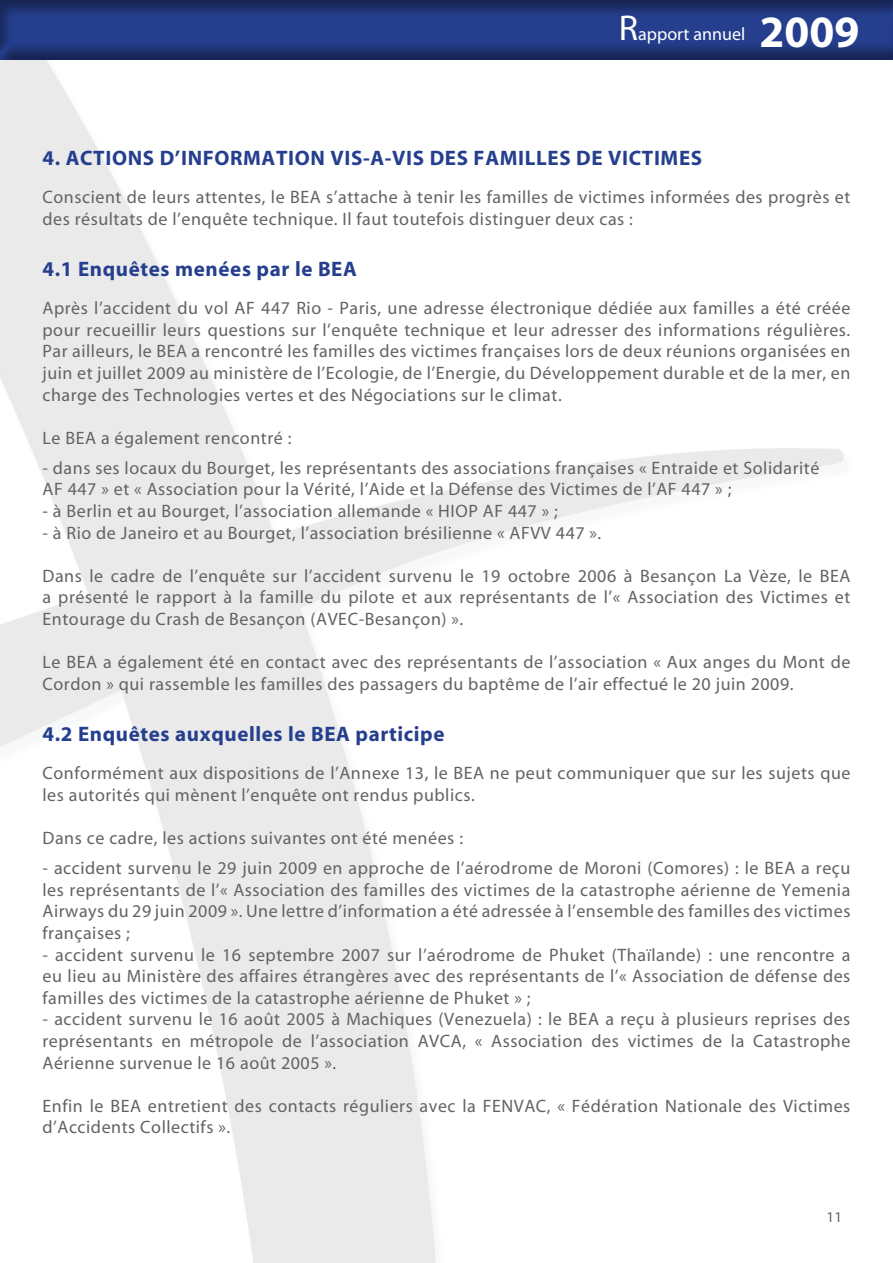
<style>
.page{position:relative;width:893px;height:1263px;background:#fff}
.page>*{position:absolute;margin:0;border:0;box-sizing:border-box;transform-origin:0 0}
.t1{font:700 45px "Myriad";color:#fff}
.t2{font:700 21px "Myriad";letter-spacing:.03em;color:#253f8e}
.t3{font:18px/21.6px "Myriad";letter-spacing:.03em;color:#636366}
.t4{font:18px "Myriad";color:#fff}
.t5{font:15px "Myriad";color:#636366}
.s1{font-size:36px}
</style>
<div class="page">
<div style="left:0;top:0;width:893px;height:60px;background:#231f20;opacity:.5"></div>
<p class="t4" style="left:619px;top:25px;width:128px"><span class="s1">R</span>apport annuel</p>
<h1 class="t1" style="left:760px;top:9px;width:101px">2009</h1>
<p class="t2" style="left:43px;top:147px;width:661px">4. ACTIONS D’INFORMATION VIS-A-VIS DES FAMILLES DE VICTIMES</p>
<p class="t3" style="left:43px;top:187px;width:809px">Conscient de leurs attentes, le BEA s’attache à tenir les familles de victimes informées des progrès et des résultats de l’enquête technique. Il faut toutefois distinguer deux cas :</p>
<p class="t2" style="left:43px;top:258px;width:316px">4.1 Enquêtes menées par le BEA</p>
<p class="t3" style="left:43px;top:298px;width:809px;text-align:justify">Après l’accident du vol AF 447 Rio - Paris, une adresse électronique dédiée aux familles a été créée pour recueillir leurs questions sur l’enquête technique et leur adresser des informations régulières.<br>Par ailleurs, le BEA a rencontré les familles des victimes françaises lors de deux réunions organisées en juin et juillet 2009 au ministère de l’Ecologie, de l’Energie, du Développement durable et de la mer, en charge des Technologies vertes et des Négociations sur le climat.</p>
<p class="t3" style="left:43px;top:428px;width:250px">Le BEA a également rencontré :</p>
<p class="t3" style="left:43px;top:458px;width:778px">- dans ses locaux du Bourget, les représentants des associations françaises « Entraide et Solidarité<br>AF 447 » et « Association pour la Vérité, l’Aide et la Défense des Victimes de l’AF 447 » ;</p>
<p class="t3" style="left:43px;top:501px;width:517px">- à Berlin et au Bourget, l’association allemande « HIOP AF 447 » ;</p>
<p class="t3" style="left:43px;top:523px;width:560px">- à Rio de Janeiro et au Bourget, l’association brésilienne « AFVV 447 ».</p>
<p class="t3" style="left:43px;top:566px;width:809px;text-align:justify">Dans le cadre de l’enquête sur l’accident survenu le 19 octobre 2006 à Besançon La Vèze, le BEA a présenté le rapport à la famille du pilote et aux représentants de l’« Association des Victimes et Entourage du Crash de Besançon (AVEC-Besançon) ».</p>
<p class="t3" style="left:43px;top:652px;width:809px">Le BEA a également été en contact avec des représentants de l’association « Aux anges du Mont de<br>Cordon » qui rassemble les familles des passagers du baptême de l’air effectué le 20 juin 2009.</p>
<p class="t2" style="left:43px;top:723px;width:404px">4.2 Enquêtes auxquelles le BEA participe</p>
<p class="t3" style="left:43px;top:763px;width:809px">Conformément aux dispositions de l’Annexe 13, le BEA ne peut communiquer que sur les sujets que les autorités qui mènent l’enquête ont rendus publics.</p>
<p class="t3" style="left:43px;top:828px;width:422px">Dans ce cadre, les actions suivantes ont été menées :</p>
<p class="t3" style="left:43px;top:858px;width:809px;text-align:justify">- accident survenu le 29 juin 2009 en approche de l’aérodrome de Moroni (Comores) : le BEA a reçu les représentants de l’« Association des familles des victimes de la catastrophe aérienne de Yemenia Airways du 29 juin 2009 ». Une lettre d’information a été adressée à l’ensemble des familles des victimes françaises ;</p>
<p class="t3" style="left:43px;top:944px;width:809px;text-align:justify">- accident survenu le 16 septembre 2007 sur l’aérodrome de Phuket (Thaïlande) : une rencontre a eu lieu au Ministère des affaires étrangères avec des représentants de l’« Association de défense des familles des victimes de la catastrophe aérienne de Phuket » ;</p>
<p class="t3" style="left:43px;top:1009px;width:809px;text-align:justify">- accident survenu le 16 août 2005 à Machiques (Venezuela) : le BEA a reçu à plusieurs reprises des représentants en métropole de l’association AVCA, « Association des victimes de la Catastrophe Aérienne survenue le 16 août 2005 ».</p>
<p class="t3" style="left:43px;top:1096px;width:809px">Enfin le BEA entretient des contacts réguliers avec la FENVAC, « Fédération Nationale des Victimes d’Accidents Collectifs ».</p>
<p class="t5" style="left:826px;top:1209px;width:17px">11</p>
</div>
